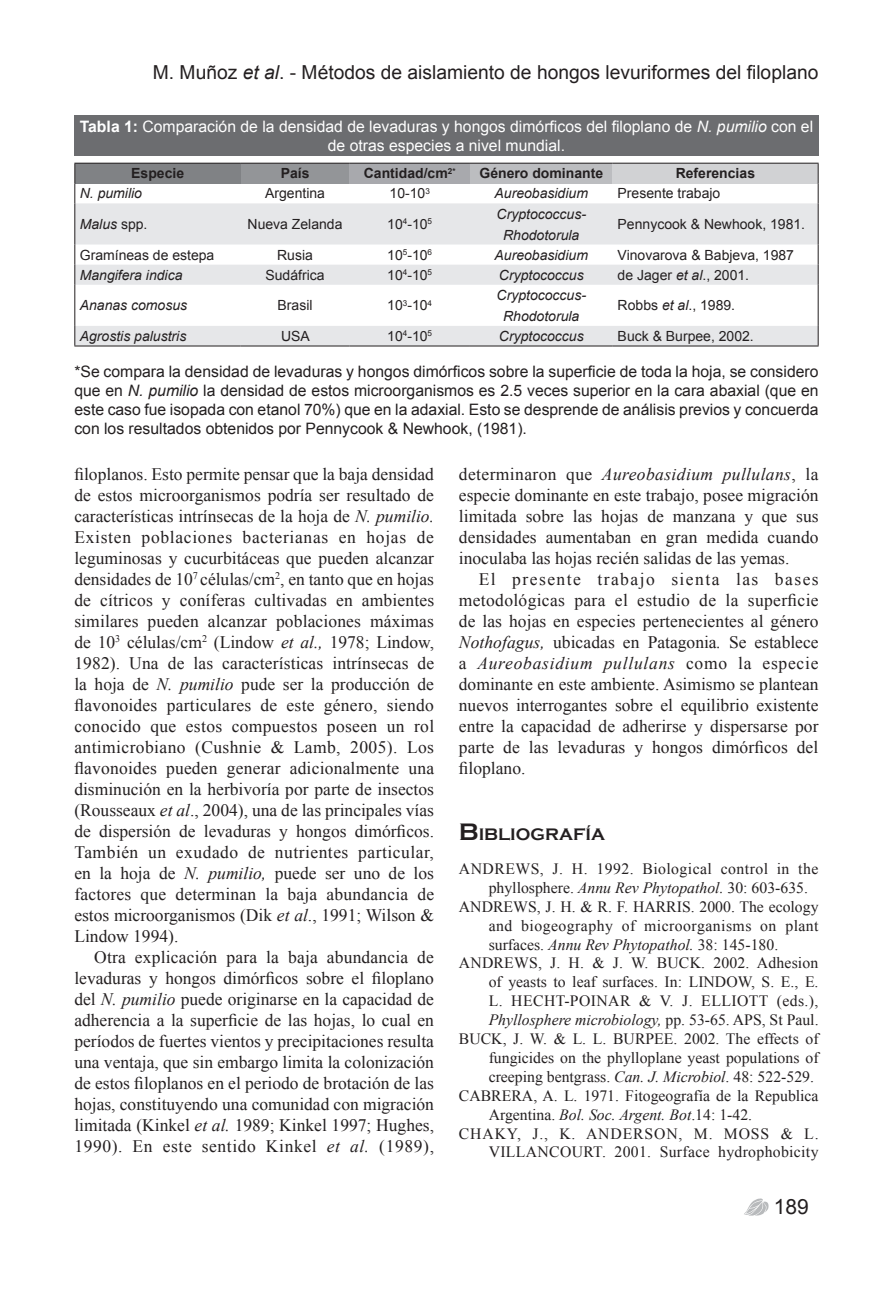
<style>
.page{position:relative;width:893px;height:1290px;background:#fff}
.page>*{position:absolute;margin:0;border:0;box-sizing:border-box;transform-origin:0 0}
.t1{font:21px "Arial";color:#231f20}
.t2{font:19.25px "Arial";color:#231f20}
.t3{font:17.5px/21px "Times New Roman";color:#231f20;text-align:justify}
.t4{font:700 17.15px "Copperplate Gothic";color:#231f20}
.t5{font:15.75px "Times New Roman";color:#231f20}
.t6{font:15.75px/18.9px "Arial";color:#231f20;text-align:justify}
.t7{font:15.75px/18.9px "Arial";color:#fff;text-align:center}
.t8{font:15.75px "Times New Roman";letter-spacing:.03em;color:#231f20}
.t9{font:italic 15.75px "Times New Roman";color:#231f20}
.t10{font:15.75px "Times New Roman";letter-spacing:.02em;color:#231f20}
.t11{font:15.75px "Times New Roman";letter-spacing:.025em;color:#231f20}
.t12{font:15.75px "Times New Roman";letter-spacing:.055em;color:#231f20}
.t13{font:14px "Arial";color:#231f20}
.t14{font:italic 14px/21px "Arial";color:#231f20;text-align:center}
.t15{font:700 14px "Arial";color:#231f20}
.s1{font-style:italic}
.s2{font-weight:700}
.s3{font-style:normal}
.s4{font-size:24.5px}
</style>
<div class="page">
<svg style="left:744px;top:1198px;width:24px;height:17px"></svg>
<div style="left:74px;top:115px;width:745px;height:41px;background:#6c6d70"></div>
<div style="left:75px;top:163px;width:166px;height:20px;background:#808285"></div>
<div style="left:241px;top:163px;width:109px;height:20px;background:#939598"></div>
<div style="left:350px;top:163px;width:120px;height:20px;background:#a8a9ad"></div>
<div style="left:470px;top:163px;width:143px;height:20px;background:#bcbdc0"></div>
<div style="left:613px;top:163px;width:205px;height:20px;background:#d1d2d4"></div>
<svg style="left:75px;top:203px;width:743px;height:143px;fill:#e6e7e9"></svg>
<hr style="left:74px;top:163px;width:167px;height:1px;background:#231f20">
<hr style="left:241px;top:163px;width:109px;height:1px;background:#231f20">
<hr style="left:350px;top:163px;width:120px;height:1px;background:#231f20">
<hr style="left:470px;top:163px;width:143px;height:1px;background:#231f20">
<hr style="left:613px;top:163px;width:206px;height:1px;background:#231f20">
<svg style="left:74px;top:164px;width:1px;height:39px"></svg>
<svg style="left:818px;top:164px;width:1px;height:39px"></svg>
<hr style="left:74px;top:203px;width:1px;height:41px;background:#231f20">
<hr style="left:818px;top:203px;width:1px;height:41px;background:#231f20">
<svg style="left:74px;top:244px;width:1px;height:41px"></svg>
<svg style="left:818px;top:244px;width:1px;height:41px"></svg>
<hr style="left:74px;top:285px;width:1px;height:41px;background:#231f20">
<hr style="left:818px;top:285px;width:1px;height:41px;background:#231f20">
<svg style="left:74px;top:326px;width:1px;height:20px"></svg>
<svg style="left:818px;top:326px;width:1px;height:20px"></svg>
<hr style="left:74px;top:346px;width:167px;height:1px;background:#231f20">
<hr style="left:241px;top:346px;width:109px;height:1px;background:#231f20">
<hr style="left:350px;top:346px;width:120px;height:1px;background:#231f20">
<hr style="left:470px;top:346px;width:143px;height:1px;background:#231f20">
<hr style="left:613px;top:346px;width:206px;height:1px;background:#231f20">
<p class="t2" style="left:153px;top:59px;width:667px">M. Muñoz <span class="s1">et al</span>. - Métodos de aislamiento de hongos levuriformes del filoplano</p>
<p class="t7" style="left:80px;top:117px;width:735px"><span class="s2">Tabla 1:</span> Comparación de la densidad de levaduras y hongos dimórficos del filoplano de <span class="s1">N. pumilio</span> con el de otras especies a nivel mundial.</p>
<p class="t15" style="left:131px;top:164px;width:54px">Especie</p>
<p class="t15" style="left:281px;top:164px;width:30px">País</p>
<p class="t15" style="left:364px;top:164px;width:93px">Cantidad/cm<sup>2*</sup></p>
<p class="t15" style="left:479px;top:164px;width:125px">Género dominante</p>
<p class="t15" style="left:676px;top:164px;width:81px">Referencias</p>
<p class="t14" style="left:80px;top:183px;width:64px">N. pumilio</p>
<p class="t13" style="left:265px;top:184px;width:61px">Argentina</p>
<p class="t13" style="left:390px;top:184px;width:42px">10-10<sup>3</sup></p>
<p class="t14" style="left:495px;top:183px;width:95px">Aureobasidium</p>
<p class="t13" style="left:618px;top:184px;width:104px">Presente trabajo</p>
<p class="t14" style="left:80px;top:214px;width:69px">Malus <span class="s3">spp.</span></p>
<p class="t13" style="left:248px;top:215px;width:96px">Nueva Zelanda</p>
<p class="t13" style="left:387px;top:215px;width:46px">10<sup>4</sup>-10<sup>5</sup></p>
<p class="t14" style="left:497px;top:203px;width:91px">Cryptococcus-<br>Rhodotorula</p>
<p class="t13" style="left:618px;top:215px;width:189px">Pennycook &amp; Newhook, 1981.</p>
<p class="t13" style="left:80px;top:246px;width:136px">Gramíneas de estepa</p>
<p class="t13" style="left:277px;top:246px;width:37px">Rusia</p>
<p class="t13" style="left:387px;top:246px;width:46px">10<sup>5</sup>-10<sup>6</sup></p>
<p class="t14" style="left:495px;top:244px;width:95px">Aureobasidium</p>
<p class="t13" style="left:618px;top:246px;width:178px">Vinovarova &amp; Babjeva, 1987</p>
<p class="t14" style="left:80px;top:265px;width:104px">Mangifera indica</p>
<p class="t13" style="left:265px;top:266px;width:61px">Sudáfrica</p>
<p class="t13" style="left:387px;top:266px;width:46px">10<sup>4</sup>-10<sup>5</sup></p>
<p class="t14" style="left:499px;top:265px;width:86px">Cryptococcus</p>
<p class="t13" style="left:618px;top:266px;width:133px">de Jager <span class="s1">et al</span>., 2001.</p>
<p class="t14" style="left:80px;top:295px;width:109px">Ananas comosus</p>
<p class="t13" style="left:278px;top:296px;width:36px">Brasil</p>
<p class="t13" style="left:387px;top:296px;width:46px">10<sup>3</sup>-10<sup>4</sup></p>
<p class="t14" style="left:497px;top:285px;width:91px">Cryptococcus-<br>Rhodotorula</p>
<p class="t13" style="left:618px;top:296px;width:119px">Robbs <span class="s1">et al</span>., 1989.</p>
<p class="t14" style="left:80px;top:326px;width:108px">Agrostis palustris</p>
<p class="t13" style="left:281px;top:327px;width:30px">USA</p>
<p class="t13" style="left:387px;top:327px;width:46px">10<sup>4</sup>-10<sup>5</sup></p>
<p class="t14" style="left:499px;top:326px;width:86px">Cryptococcus</p>
<p class="t13" style="left:618px;top:327px;width:138px">Buck &amp; Burpee, 2002.</p>
<p class="t6" style="left:74px;top:362px;width:746px">*Se compara la densidad de levaduras y hongos dimórficos sobre la superficie de toda la hoja, se considero que en <span class="s1">N. pumilio</span> la densidad de estos microorganismos es 2.5 veces superior en la cara abaxial (que en este caso fue isopada con etanol 70%) que en la adaxial. Esto se desprende de análisis previos y concuerda con los resultados obtenidos por Pennycook &amp; Newhook, (1981).</p>
<p class="t3" style="left:74px;top:463px;width:361px">filoplanos. Esto permite pensar que la baja densidad de estos microorganismos podría ser resultado de características intrínsecas de la hoja de <span class="s1">N. pumilio.<br></span>Existen poblaciones bacterianas en hojas de leguminosas y cucurbitáceas que pueden alcanzar densidades de 10<sup>7</sup> células/cm<sup>2</sup>, en tanto que en hojas de cítricos y coníferas cultivadas en ambientes similares pueden alcanzar poblaciones máximas de 10<sup>3</sup> células/cm<sup>2</sup> (Lindow <span class="s1">et al.,</span> 1978; Lindow, 1982). Una de las características intrínsecas de la hoja de <span class="s1">N. pumilio</span> pude ser la producción de flavonoides particulares de este género, siendo conocido que estos compuestos poseen un rol antimicrobiano (Cushnie &amp; Lamb, 2005). Los flavonoides pueden generar adicionalmente una disminución en la herbivoría por parte de insectos (Rousseaux <span class="s1">et al</span>., 2004), una de las principales vías de dispersión de levaduras y hongos dimórficos.<br>También un exudado de nutrientes particular, en la hoja de <span class="s1">N. pumilio,</span> puede ser uno de los factores que determinan la baja abundancia de estos microorganismos (Dik <span class="s1">et al</span>., 1991; Wilson &amp; Lindow 1994).</p>
<p class="t3" style="left:74px;top:946px;width:361px;text-indent:20px">Otra explicación para la baja abundancia de levaduras y hongos dimórficos sobre el filoplano del <span class="s1">N. pumilio</span> puede originarse en la capacidad de adherencia a la superficie de las hojas, lo cual en períodos de fuertes vientos y precipitaciones resulta una ventaja, que sin embargo limita la colonización de estos filoplanos en el periodo de brotación de las hojas, constituyendo una comunidad con migración limitada (Kinkel <span class="s1">et al.</span> 1989; Kinkel 1997; Hughes, 1990). En este sentido Kinkel <span class="s1">et al.</span> (1989),</p>
<p class="t3" style="left:459px;top:463px;width:361px">determinaron que <span class="s1">Aureobasidium pullulans</span>, la especie dominante en este trabajo, posee migración limitada sobre las hojas de manzana y que sus densidades aumentaban en gran medida cuando inoculaba las hojas recién salidas de las yemas.</p>
<p class="t3" style="left:459px;top:568px;width:361px;text-indent:20px">El presente trabajo sienta las bases metodológicas para el estudio de la superficie de las hojas en especies pertenecientes al género <span class="s1">Nothofagus,</span> ubicadas en Patagonia<span class="s1">.</span> Se establece a <span class="s1">Aureobasidium pullulans</span> como la especie dominante en este ambiente. Asimismo se plantean nuevos interrogantes sobre el equilibrio existente entre la capacidad de adherirse y dispersarse por parte de las levaduras y hongos dimórficos del filoplano.</p>
<p class="t4" style="left:459px;top:825px;width:148px"><span class="s4">B</span>IBLIOGRAFÍA</p>
<p class="t8" style="left:459px;top:858px;width:361px">ANDREWS, J. H. 1992. Biological control in the</p>
<p class="t5" style="left:489px;top:877px;width:321px">phyllosphere. <span class="s1">Annu Rev Phytopathol.</span> 30: 603-635.</p>
<p class="t5" style="left:459px;top:896px;width:361px">ANDREWS, J. H. &amp; R. F. HARRIS. 2000. The ecology</p>
<p class="t8" style="left:489px;top:915px;width:331px">and biogeography of microorganisms on plant</p>
<p class="t5" style="left:489px;top:934px;width:291px">surfaces. <span class="s1">Annu Rev Phytopathol.</span> 38: 145-180.</p>
<p class="t5" style="left:459px;top:952px;width:361px">ANDREWS, J. H. &amp; J. W. BUCK. 2002. Adhesion</p>
<p class="t5" style="left:489px;top:971px;width:331px">of yeasts to leaf surfaces. In: LINDOW, S. E., E.</p>
<p class="t11" style="left:489px;top:990px;width:331px">L. HECHT-POINAR &amp; V. J. ELLIOTT (eds.),</p>
<p class="t9" style="left:489px;top:1009px;width:331px">Phyllosphere microbiology, <span class="s3">pp. 53-65. APS, St Paul.</span></p>
<p class="t5" style="left:459px;top:1028px;width:361px">BUCK, J. W. &amp; L. L. BURPEE. 2002. The effects of</p>
<p class="t5" style="left:489px;top:1047px;width:331px">fungicides on the phylloplane yeast populations of</p>
<p class="t5" style="left:489px;top:1066px;width:327px">creeping bentgrass. <span class="s1">Can. J. Microbiol</span>. 48: 522-529.</p>
<p class="t5" style="left:459px;top:1085px;width:361px">CABRERA, A. L. 1971. Fitogeografía de la Republica</p>
<p class="t5" style="left:489px;top:1104px;width:265px">Argentina. <span class="s1">Bol. Soc. Argent. Bot</span>.14: 1-42.</p>
<p class="t12" style="left:459px;top:1123px;width:361px">CHAKY, J., K. ANDERSON, M. MOSS &amp; L.</p>
<p class="t10" style="left:489px;top:1141px;width:331px">VILLANCOURT. 2001. Surface hydrophobicity</p>
<p class="t1" style="left:774px;top:1192px;width:37px">189</p>
</div>
